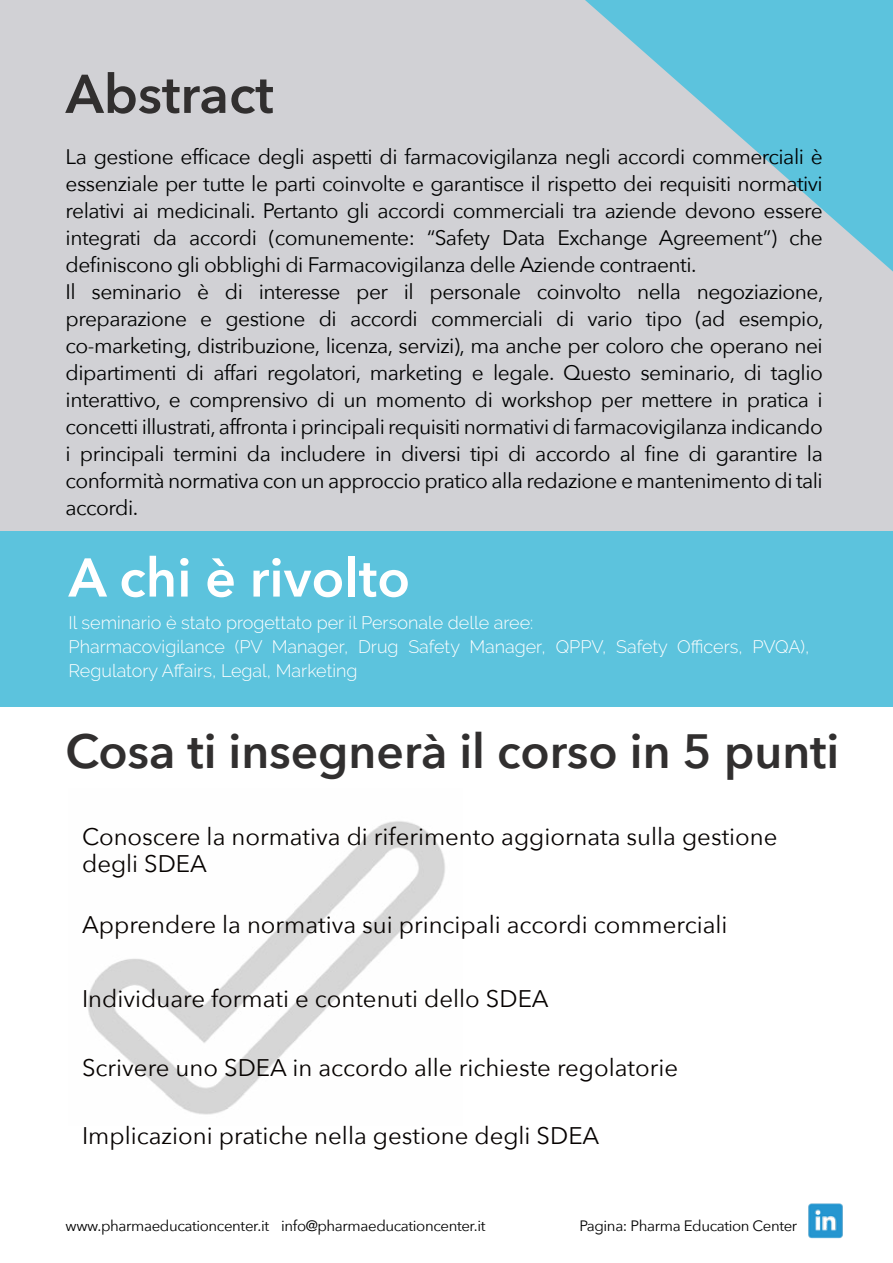
<style>
.page{position:relative;width:893px;height:1263px;background:#fff}
.page>*{position:absolute;margin:0;border:0;box-sizing:border-box;transform-origin:0 0}
.t1{font:600 54px "Avenir Next";color:#fff}
.t2{font:600 54px "Avenir Next";color:#312f2f}
.t3{font:600 48px "Avenir Next";color:#312f2f}
.t4{font:24px/27px "Avenir Next";color:#060200}
.t5{font:21px/27px "Avenir Next";letter-spacing:-.025em;color:#000101}
.t6{font:300 18px/24px "Raleway";color:#fff}
.t7{font:15px "Avenir Next";letter-spacing:-.025em;color:#000101}
</style>
<div class="page">
<img style="left:87px;top:821px;width:358px;height:294px">
<div style="left:0;top:0;width:893px;height:531px;background:#d1d1d5"></div>
<svg style="left:585px;top:0;width:308px;height:272px"></svg>
<div style="left:0;top:531px;width:893px;height:176px;background:#5cc3dd"></div>
<img style="left:808px;top:1203px;width:35px;height:36px">
<h1 class="t2" style="left:66px;top:48px;width:210px">Abstract</h1>
<p class="t5" style="left:66px;top:142px;width:759px">La gestione efficace degli aspetti di farmacovigilanza negli accordi commerciali è essenziale per tutte le parti coinvolte e garantisce il rispetto dei requisiti normativi relativi ai medicinali. Pertanto gli accordi commerciali tra aziende devono essere integrati da accordi (comunemente: “Safety Data Exchange Agreement”) che definiscono gli obblighi di Farmacovigilanza delle Aziende contraenti.<br>Il seminario è di interesse per il personale coinvolto nella negoziazione, preparazione e gestione di accordi commerciali di vario tipo (ad esempio, co-marketing, distribuzione, licenza, servizi), ma anche per coloro che operano nei dipartimenti di affari regolatori, marketing e legale. Questo seminario, di taglio interattivo, e comprensivo di un momento di workshop per mettere in pratica i concetti illustrati, affronta i principali requisiti normativi di farmacovigilanza indicando i principali termini da includere in diversi tipi di accordo al fine di garantire la conformità normativa con un approccio pratico alla redazione e mantenimento di tali accordi.</p>
<h1 class="t1" style="left:69px;top:531px;width:343px">A chi è rivolto</h1>
<p class="t6" style="left:69px;top:611px;width:742px">Il seminario è stato progettato per il Personale delle aree:<br>Pharmacovigilance (PV Manager, Drug Safety Manager, QPPV, Safety Officers, PVQA),<br>Regulatory Affairs, Legal, Marketing</p>
<h2 class="t3" style="left:66px;top:710px;width:775px">Cosa ti insegnerà il corso in 5 punti</h2>
<p class="t4" style="left:82px;top:822px;width:697px">Conoscere la normativa di riferimento aggiornata sulla gestione degli SDEA</p>
<p class="t4" style="left:82px;top:910px;width:647px">Apprendere la normativa sui principali accordi commerciali</p>
<p class="t4" style="left:82px;top:984px;width:468px">Individuare formati e contenuti dello SDEA</p>
<p class="t4" style="left:82px;top:1053px;width:597px">Scrivere uno SDEA in accordo alle richieste regolatorie</p>
<p class="t4" style="left:82px;top:1121px;width:519px">Implicazioni pratiche nella gestione degli SDEA</p>
<p class="t7" style="left:66px;top:1213px;width:421px">www.pharmaeducationcenter.it info@pharmaeducationcenter.it</p>
<p class="t7" style="left:579px;top:1213px;width:219px">Pagina: Pharma Education Center</p>
</div>
